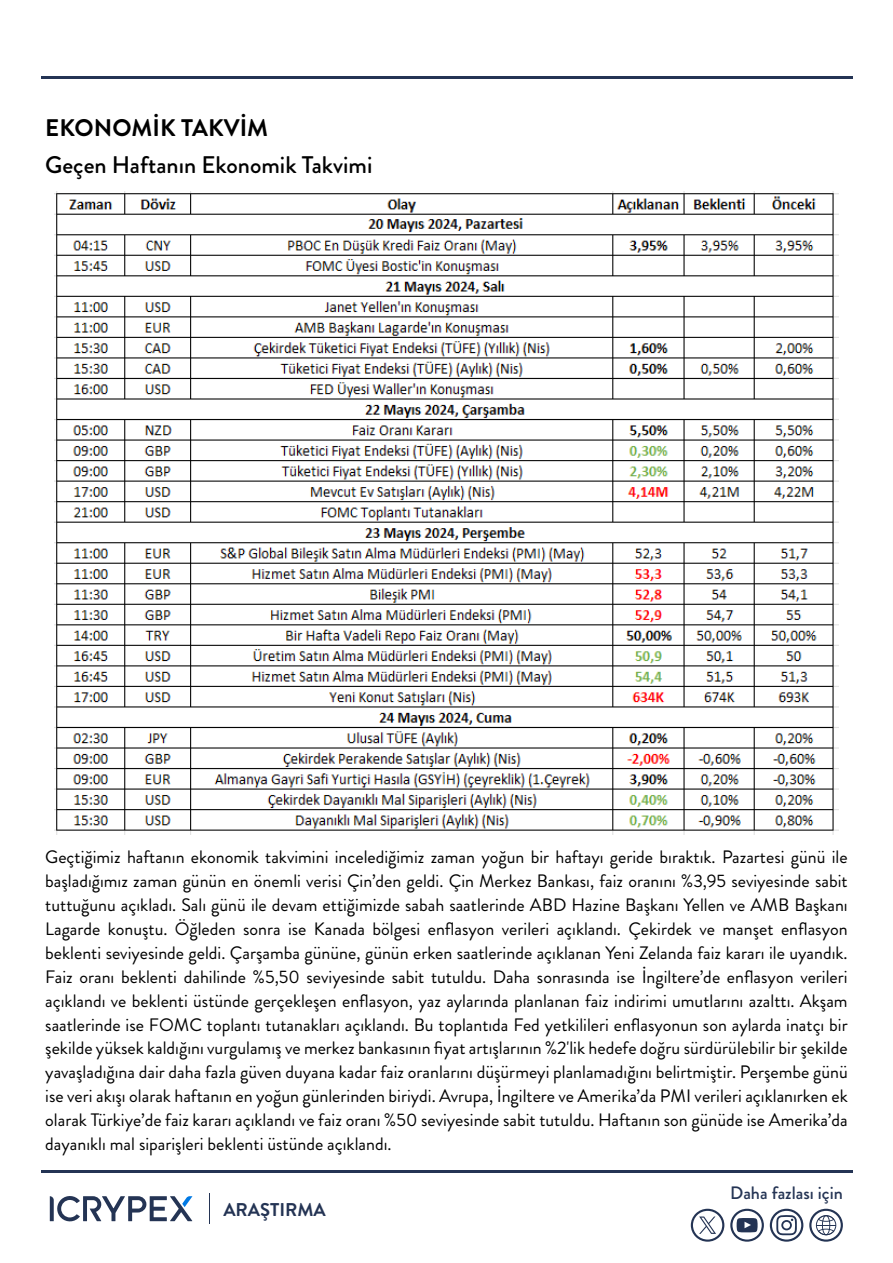
<style>
.page{position:relative;width:893px;height:1263px;background:#fff}
.page>*{position:absolute;margin:0;border:0;box-sizing:border-box;transform-origin:0 0}
.t1{font:500 24px "Brandon Grotesque";color:#000}
.t2{font:700 24px "Brandon Grotesque";color:#000}
.t3{font:700 18.45px "Brandon Grotesque";color:#243454}
.t4{font:18px/24px "Brandon Grotesque";color:#000;text-align:justify}
.t5{font:500 18px "Brandon Grotesque";color:#243454}
</style>
<div class="page">
<hr style="left:41px;top:1170px;width:811px;height:2px;background:#243454">
<hr style="left:41px;top:76px;width:811px;height:2px;background:#243454">
<svg style="left:50px;top:1196px;width:142px;height:26px"></svg>
<hr style="left:209px;top:1193px;width:1px;height:31px;background:#243454">
<svg style="left:809px;top:1209px;width:34px;height:33px"></svg>
<svg style="left:770px;top:1209px;width:33px;height:33px"></svg>
<svg style="left:730px;top:1209px;width:34px;height:33px"></svg>
<svg style="left:691px;top:1209px;width:33px;height:33px"></svg>
<img style="left:55px;top:192px;width:783px;height:642px">
<h1 class="t2" style="left:45px;top:111px;width:224px">EKONOMİK TAKVİM</h1>
<h1 class="t1" style="left:45px;top:149px;width:329px">Geçen Haftanın Ekonomik Takvimi</h1>
<p class="t4" style="left:45px;top:844px;width:804px">Geçtiğimiz haftanın ekonomik takvimini incelediğimiz zaman yoğun bir haftayı geride bıraktık. Pazartesi günü ile başladığımız zaman günün en önemli verisi Çin’den geldi. Çin Merkez Bankası, faiz oranını %3,95 seviyesinde sabit tuttuğunu açıkladı. Salı günü ile devam ettiğimizde sabah saatlerinde ABD Hazine Başkanı Yellen ve AMB Başkanı Lagarde konuştu. Öğleden sonra ise Kanada bölgesi enflasyon verileri açıklandı. Çekirdek ve manşet enflasyon beklenti seviyesinde geldi. Çarşamba gününe, günün erken saatlerinde açıklanan Yeni Zelanda faiz kararı ile uyandık.<br>Faiz oranı beklenti dahilinde %5,50 seviyesinde sabit tutuldu. Daha sonrasında ise İngiltere’de enflasyon verileri açıklandı ve beklenti üstünde gerçekleşen enflasyon, yaz aylarında planlanan faiz indirimi umutlarını azalttı. Akşam saatlerinde ise FOMC toplantı tutanakları açıklandı. Bu toplantıda Fed yetkilileri enflasyonun son aylarda inatçı bir şekilde yüksek kaldığını vurgulamış ve merkez bankasının fiyat artışlarının %2'lik hedefe doğru sürdürülebilir bir şekilde yavaşladığına dair daha fazla güven duyana kadar faiz oranlarını düşürmeyi planlamadığını belirtmiştir. Perşembe günü ise veri akışı olarak haftanın en yoğun günlerinden biriydi. Avrupa, İngiltere ve Amerika’da PMI verileri açıklanırken ek olarak Türkiye’de faiz kararı açıklandı ve faiz oranı %50 seviyesinde sabit tutuldu. Haftanın son günüde ise Amerika’da dayanıklı mal siparişleri beklenti üstünde açıklandı.</p>
<p class="t3" style="left:223px;top:1197px;width:104px">ARAŞTIRMA</p>
<p class="t5" style="left:730px;top:1181px;width:114px">Daha fazlası için</p>
</div>
